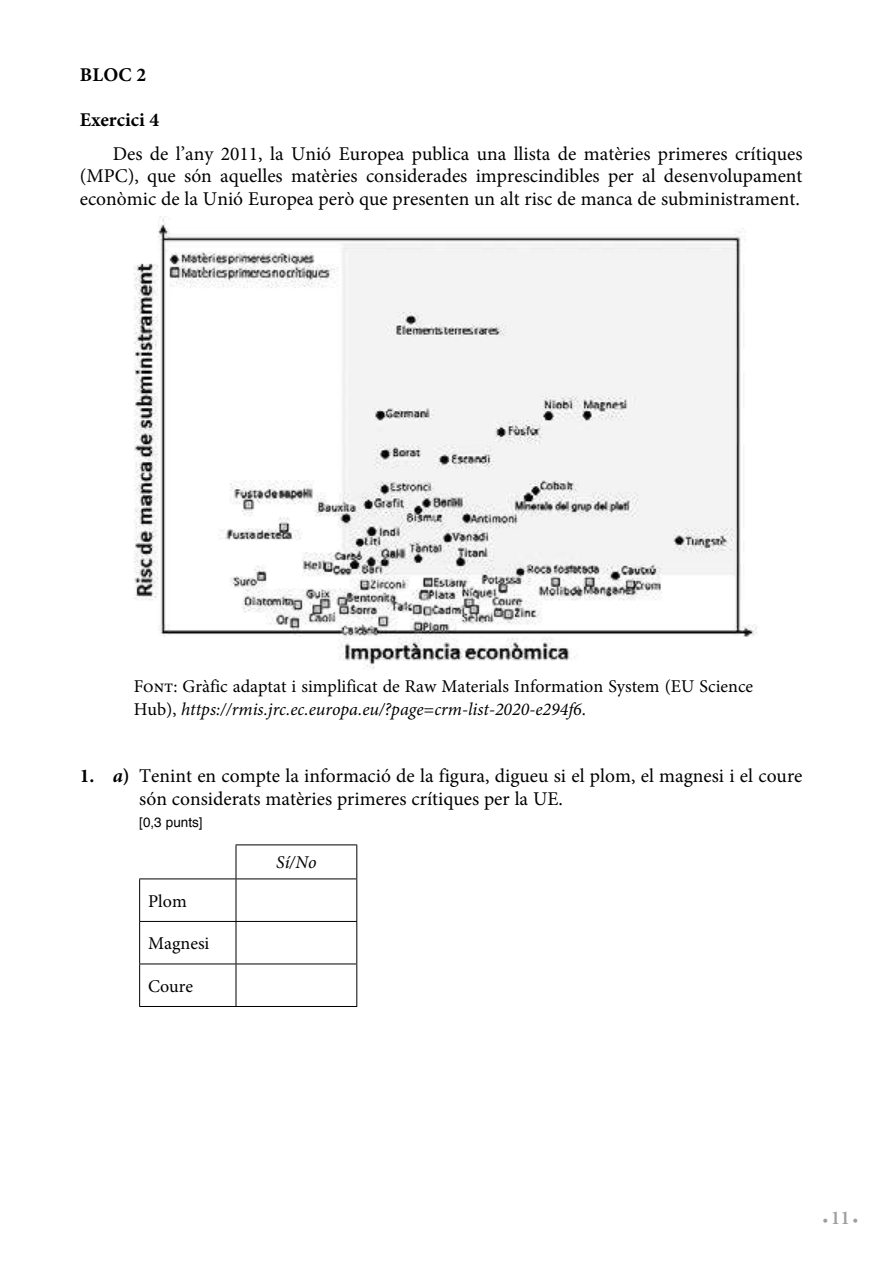
<style>
.page{position:relative;width:893px;height:1263px;background:#fff}
.page>*{position:absolute;margin:0;border:0;box-sizing:border-box;transform-origin:0 0}
.t1{font:19.5px/22.5px "Minion Pro";color:#000;text-align:justify}
.t2{font:700 19.5px "Minion Pro";color:#000}
.t3{font:18px/22.5px "Minion Pro";color:#000}
.t4{font:italic 18px "Minion Pro";color:#000}
.t5{font:600 15px "Minion Pro";color:#9c9e9f}
.t6{font:13.5px "Helvetica";color:#000}
.s1{font-style:italic}
.s2{font-weight:700}
.s3{font-weight:700;font-style:italic}
.s4{font-size:19.5px}
</style>
<div class="page">
<img style="left:134px;top:217px;width:624px;height:452px">
<hr style="left:236px;top:844px;width:121px;height:1px;background:#000">
<hr style="left:236px;top:845px;width:1px;height:33px;background:#000">
<hr style="left:356px;top:845px;width:1px;height:33px;background:#000">
<hr style="left:139px;top:878px;width:97px;height:1px;background:#000">
<hr style="left:139px;top:879px;width:1px;height:42px;background:#000">
<hr style="left:236px;top:878px;width:121px;height:1px;background:#000">
<hr style="left:236px;top:879px;width:1px;height:42px;background:#000">
<hr style="left:356px;top:879px;width:1px;height:42px;background:#000">
<hr style="left:139px;top:921px;width:97px;height:1px;background:#000">
<hr style="left:139px;top:922px;width:1px;height:41px;background:#000">
<hr style="left:236px;top:921px;width:121px;height:1px;background:#000">
<hr style="left:236px;top:922px;width:1px;height:41px;background:#000">
<hr style="left:356px;top:922px;width:1px;height:41px;background:#000">
<hr style="left:139px;top:963px;width:97px;height:1px;background:#000">
<hr style="left:139px;top:964px;width:1px;height:42px;background:#000">
<hr style="left:236px;top:963px;width:121px;height:1px;background:#000">
<hr style="left:236px;top:964px;width:1px;height:42px;background:#000">
<hr style="left:356px;top:964px;width:1px;height:42px;background:#000">
<hr style="left:139px;top:1006px;width:97px;height:1px;background:#000">
<hr style="left:236px;top:1006px;width:121px;height:1px;background:#000">
<p class="t2" style="left:80px;top:61px;width:68px">BLOC 2</p>
<p class="t2" style="left:80px;top:106px;width:81px">Exercici 4</p>
<p class="t1" style="left:80px;top:142px;width:724px;text-indent:33px">Des de l’any 2011, la Unió Europea publica una llista de matèries primeres crítiques (MPC), que són aquelles matèries considerades imprescindibles per al desenvolupament econòmic de la Unió Europea però que presenten un alt risc de manca de subministrament.</p>
<p class="t3" style="left:134px;top:675px;width:621px">Font: Gràfic adaptat i simplificat de Raw Materials Information System (EU Science<br>Hub), <span class="s1">https://rmis.jrc.ec.europa.eu/?page=crm-list-2020-e294f6</span>.</p>
<p class="t1" style="left:139px;top:765px;width:665px;text-indent:-60px"><span class="s2">1.</span> <span class="s3">a</span><span class="s2">)</span> Tenint en compte la informació de la figura, digueu si el plom, el magnesi i el coure són considerats matèries primeres crítiques per la UE.</p>
<p class="t6" style="left:139px;top:812px;width:65px">[0,3 punts]</p>
<p class="t4" style="left:276px;top:850px;width:42px">Sí/No</p>
<p class="t3" style="left:148px;top:890px;width:40px">Plom</p>
<p class="t3" style="left:148px;top:932px;width:63px">Magnesi</p>
<p class="t3" style="left:148px;top:975px;width:47px">Coure</p>
<p class="t5" style="left:822px;top:1209px;width:38px">• <span class="s4">11</span> •</p>
</div>
